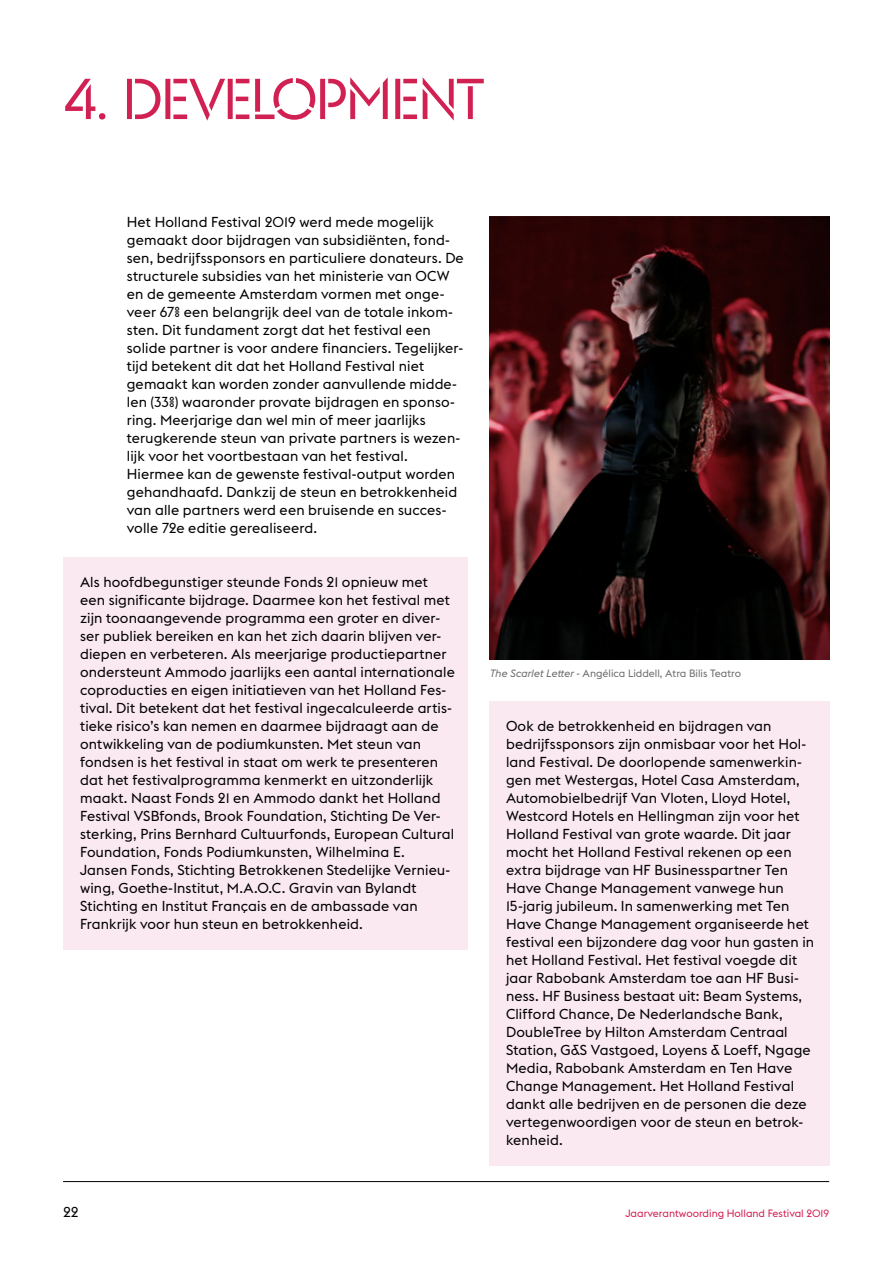
<style>
.page{position:relative;width:893px;height:1263px;background:#fff}
.page>*{position:absolute;margin:0;border:0;box-sizing:border-box;transform-origin:0 0}
.t1{font:500 66px "HF Stencil 2019";color:#d12052}
.t2{font:14.25px/18px "Euclid Flex";letter-spacing:.01em;color:#000}
.t3{font:10.5px "Euclid Flex";color:#6d6d71}
.t4{font:10.5px "Euclid Flex";color:#d12052}
.s1{font-style:italic}
</style>
<div class="page">
<hr style="left:63px;top:1181px;width:766px;height:1px;background:#000">
<div style="left:63px;top:558px;width:405px;height:392px;background:#fbe9f1"></div>
<div style="left:489px;top:702px;width:340px;height:464px;background:#fbe9f1"></div>
<img style="left:489px;top:216px;width:341px;height:444px">
<h1 class="t1" style="left:63px;top:62px;width:76px">4. DEVELO</h1>
<h1 class="t1" style="left:316px;top:62px;width:106px">PMENT</h1>
<p class="t2" style="left:127px;top:213px;width:338px">Het Holland Festival 2019 werd mede mogelijk gemaakt door bijdragen van subsidiënten, fond&shy;sen, bedrijfssponsors en particuliere donateurs. De structurele subsidies van het ministerie van OCW en de gemeente Amsterdam vormen met onge&shy;veer 67% een belangrijk deel van de totale inkom&shy;sten. Dit fundament zorgt dat het festival een solide partner is voor andere financiers. Tegelijker&shy;tijd betekent dit dat het Holland Festival niet gemaakt kan worden zonder aanvullende midde&shy;len (33%) waaronder provate bijdragen en sponso&shy;ring. Meerjarige dan wel min of meer jaarlijks terugkerende steun van private partners is wezen&shy;lijk voor het voortbestaan van het festival.<br>Hiermee kan de gewenste festival-output worden gehandhaafd. Dankzij de steun en betrokkenheid van alle partners werd een bruisende en succes&shy;volle 72e editie gerealiseerd.</p>
<p class="t2" style="left:80px;top:573px;width:376px">Als hoofdbegunstiger steunde Fonds 21 opnieuw met een significante bijdrage. Daarmee kon het festival met zijn toonaangevende programma een groter en diver&shy;ser publiek bereiken en kan het zich daarin blijven ver&shy;diepen en verbeteren. Als meerjarige productiepartner ondersteunt Ammodo jaarlijks een aantal internationale coproducties en eigen initiatieven van het Holland Fes&shy;tival. Dit betekent dat het festival ingecalculeerde artis&shy;tieke risico’s kan nemen en daarmee bijdraagt aan de ontwikkeling van de podiumkunsten. Met steun van fondsen is het festival in staat om werk te presenteren dat het festivalprogramma kenmerkt en uitzonderlijk maakt. Naast Fonds 21 en Ammodo dankt het Holland Festival VSBfonds, Brook Foundation, Stichting De Ver&shy;sterking, Prins Bernhard Cultuurfonds, European Cultural Foundation, Fonds Podiumkunsten, Wilhelmina E.<br>Jansen Fonds, Stichting Betrokkenen Stedelijke Vernieu&shy;wing, Goethe-Institut, M.A.O.C. Gravin van Bylandt Stichting en Institut Français en de ambassade van Frankrijk voor hun steun en betrokkenheid.</p>
<p class="t3" style="left:490px;top:667px;width:253px"><span class="s1">The Scarlet Letter</span> - Angélica Liddell, Atra Bilis Teatro</p>
<p class="t2" style="left:506px;top:717px;width:310px">Ook de betrokkenheid en bijdragen van bedrijfssponsors zijn onmisbaar voor het Hol&shy;land Festival. De doorlopende samenwerkin&shy;gen met Westergas, Hotel Casa Amsterdam, Automobielbedrijf Van Vloten, Lloyd Hotel, Westcord Hotels en Hellingman zijn voor het Holland Festival van grote waarde. Dit jaar mocht het Holland Festival rekenen op een extra bijdrage van HF Businesspartner Ten Have Change Management vanwege hun 15-jarig jubileum. In samenwerking met Ten Have Change Management organiseerde het festival een bijzondere dag voor hun gasten in het Holland Festival. Het festival voegde dit jaar Rabobank Amsterdam toe aan HF Busi&shy;ness. HF Business bestaat uit: Beam Systems, Clifford Chance, De Nederlandsche Bank, DoubleTree by Hilton Amsterdam Centraal Station, G&amp;S Vastgoed, Loyens &amp; Loeff, Ngage Media, Rabobank Amsterdam en Ten Have Change Management. Het Holland Festival dankt alle bedrijven en de personen die deze vertegenwoordigen voor de steun en betrok&shy;kenheid.</p>
<p class="t2" style="left:63px;top:1203px;width:17px">22</p>
<p class="t4" style="left:625px;top:1207px;width:205px">Jaarverantwoording Holland Festival 2019</p>
</div>
